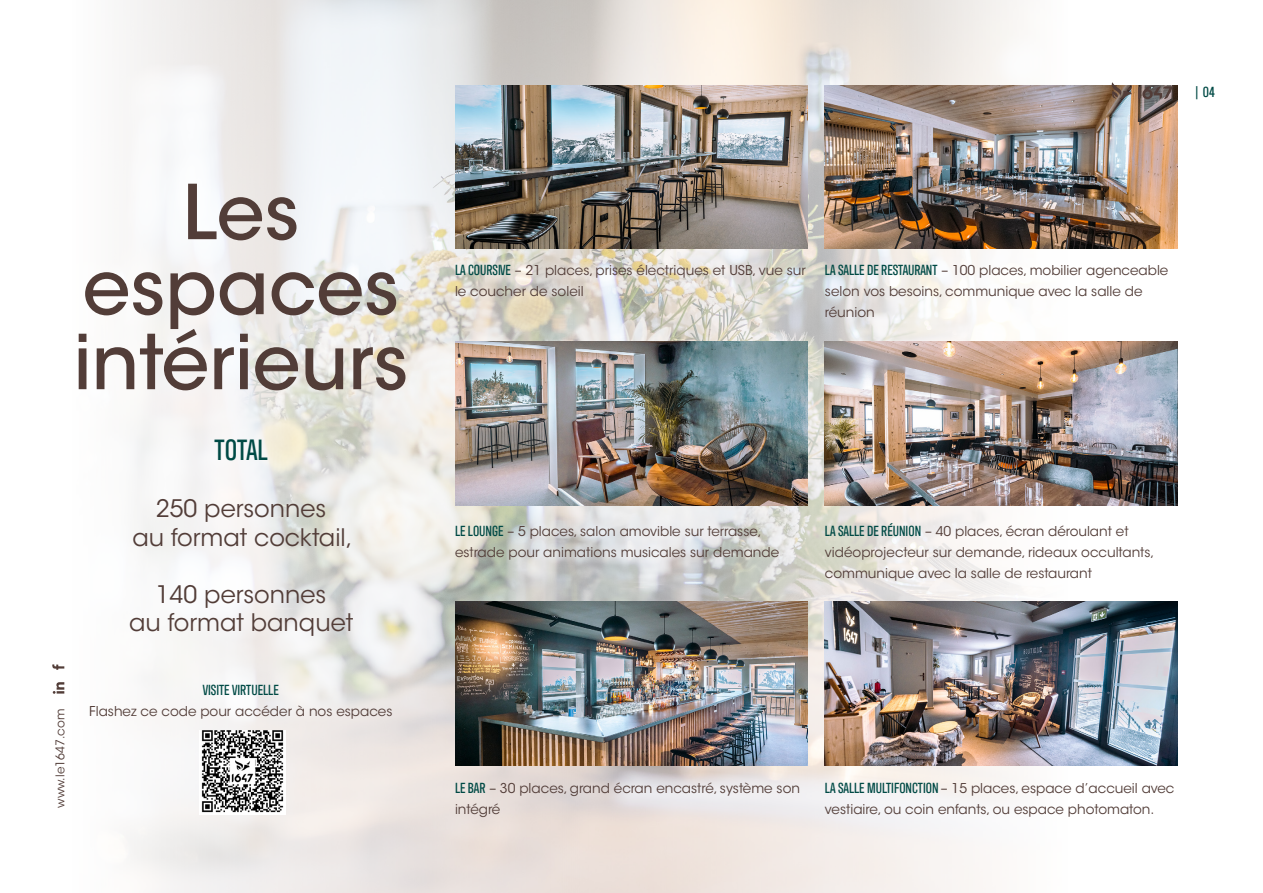
<style>
.page{position:relative;width:1263px;height:893px;background:#fff}
.page>*{position:absolute;margin:0;border:0;box-sizing:border-box;transform-origin:0 0}
.t1{font:500 75px/75px "ITC Avant Garde Std";color:#523d38;text-align:center}
.t2{font:500 30px "Antarctican Headline";color:#004a45}
.t3{font:24px/28.5px "ITC Avant Garde Std";color:#523d38;text-align:center}
.t4{font:500 15px "Antarctican Headline";color:#004a45}
.t5{font:13.5px/21px "ITC Avant Garde Std";color:#523d38}
.t6{font:12px "ITC Avant Garde Std";color:#523d38}
.s1{font-family:"Antarctican Headline";font-weight:500;font-size:15px;color:#004a45}
</style>
<div class="page">
<img style="left:52px;top:0;width:1015px;height:893px">
<img style="left:199px;top:730px;width:87px;height:84px">
<img style="left:825px;top:85px;width:353px;height:164px">
<img style="left:455px;top:85px;width:353px;height:164px">
<img style="left:825px;top:342px;width:353px;height:163px">
<img style="left:455px;top:342px;width:353px;height:163px">
<img style="left:825px;top:601px;width:353px;height:164px">
<img style="left:455px;top:601px;width:353px;height:164px">
<svg style="left:1138px;top:86px;width:35px;height:13px"></svg>
<svg style="left:1111px;top:82px;width:21px;height:17px"></svg>
<svg style="left:52px;top:664px;width:12px;height:6px"></svg>
<svg style="left:53px;top:682px;width:11px;height:12px"></svg>
<h1 class="t1" style="left:74px;top:175px;width:336px">Les espaces intérieurs</h1>
<p class="t6" style="left:53px;top:808px;width:100px;rotate:-90deg">www.le1647.com</p>
<h2 class="t2" style="left:215px;top:429px;width:55px">TOTAL</h2>
<h3 class="t3" style="left:132px;top:495px;width:222px">250 personnes<br>au format cocktail,</h3>
<h3 class="t3" style="left:129px;top:580px;width:226px">140 personnes<br>au format banquet</h3>
<p class="t4" style="left:203px;top:679px;width:78px">VISITE VIRTUELLE</p>
<p class="t5" style="left:89px;top:701px;width:305px">Flashez ce code pour accéder à nos espaces</p>
<p class="t4" style="left:1193px;top:82px;width:23px">| 04</p>
<p class="t5" style="left:455px;top:260px;width:352px"><span class="s1">LA COURSIVE</span> – 21 places, prises électriques et USB, vue sur le coucher de soleil</p>
<p class="t5" style="left:825px;top:260px;width:345px"><span class="s1">LA SALLE DE RESTAURANT</span> – 100 places, mobilier agenceable selon vos besoins, communique avec la salle de réunion</p>
<p class="t5" style="left:455px;top:521px;width:326px"><span class="s1">LE LOUNGE</span> – 5 places, salon amovible sur terrasse, estrade pour animations musicales sur demande</p>
<p class="t5" style="left:825px;top:521px;width:331px"><span class="s1">LA SALLE DE RÉUNION</span> – 40 places, écran déroulant et vidéoprojecteur sur demande, rideaux occultants, communique avec la salle de restaurant</p>
<p class="t5" style="left:455px;top:778px;width:347px"><span class="s1">LE BAR</span> – 30 places, grand écran encastré, système son intégré</p>
<p class="t5" style="left:825px;top:778px;width:351px"><span class="s1">LA SALLE MULTIFONCTION</span> – 15 places, espace d’accueil avec vestiaire, ou coin enfants, ou espace photomaton.</p>
</div>
